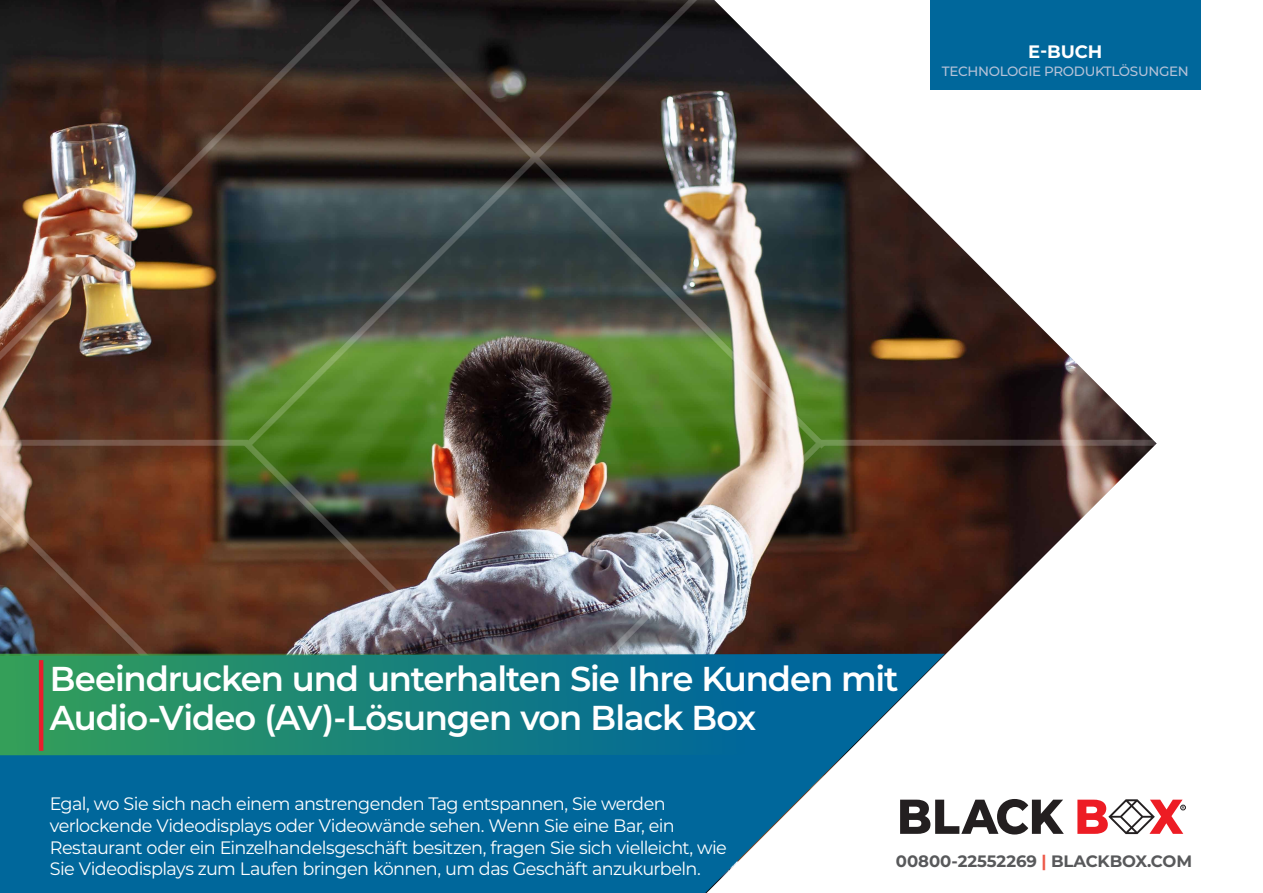
<style>
.page{position:relative;width:1263px;height:893px;background:#fff}
.page>*{position:absolute;margin:0;border:0;box-sizing:border-box;transform-origin:0 0}
.t1{font:600 34.5px/39px "Montserrat";letter-spacing:-.035em;color:#fff}
.t2{font:18px/21.6px "Montserrat";letter-spacing:-.035em;color:#fff}
.t3{font:700 18px "Montserrat";color:#fff}
.t4{font:700 16.5px "Montserrat";letter-spacing:-.005em;color:#58595b}
.t5{font:500 13.5px "Montserrat";letter-spacing:-.025em;color:#b4c1d7}
.s1{color:#ed5a4a}
</style>
<div class="page">
<img style="left:0;top:89px;width:1156px;height:746px">
<img style="left:711px;top:0;width:121px;height:455px">
<svg style="left:0;top:440px;width:240px;height:6px"></svg>
<svg style="left:829px;top:440px;width:327px;height:6px;background:#655249"></svg>
<svg style="left:0;top:495px;width:335px;height:159px;background:#5e3928"></svg>
<svg style="left:240px;top:0;width:471px;height:452px;background:#404733"></svg>
<img style="left:335px;top:434px;width:494px;height:220px">
<img style="left:0;top:0;width:377px;height:375px">
<svg style="left:0;top:755px;width:945px;height:138px;fill:#00679b"></svg>
<svg style="left:0;top:654px;width:945px;height:101px;background:#228485"></svg>
<div style="left:930px;top:0;width:270px;height:89px;background:#00679b"></div>
<svg style="left:900px;top:799px;width:164px;height:35px"></svg>
<svg style="left:1077px;top:799px;width:109px;height:35px"></svg>
<hr style="left:39px;top:660px;width:4px;height:91px;background:#e91d2d">
<p class="t3" style="left:1028px;top:39px;width:76px">E-BUCH</p>
<p class="t5" style="left:942px;top:62px;width:248px">TECHNOLOGIE PRODUKTLÖSUNGEN</p>
<h1 class="t1" style="left:50px;top:658px;width:850px">Beeindrucken und unterhalten Sie Ihre Kunden mit<br>Audio-Video (AV)-Lösungen von Black Box</h1>
<p class="t2" style="left:50px;top:792px;width:679px">Egal, wo Sie sich nach einem anstrengenden Tag entspannen, Sie werden verlockende Videodisplays oder Videowände sehen. Wenn Sie eine Bar, ein Restaurant oder ein Einzelhandelsgeschäft besitzen, fragen Sie sich vielleicht, wie Sie Videodisplays zum Laufen bringen können, um das Geschäft anzukurbeln.</p>
<p class="t4" style="left:896px;top:849px;width:298px">00800-22552269 <span class="s1">|</span> BLACKBOX.COM</p>
</div>
